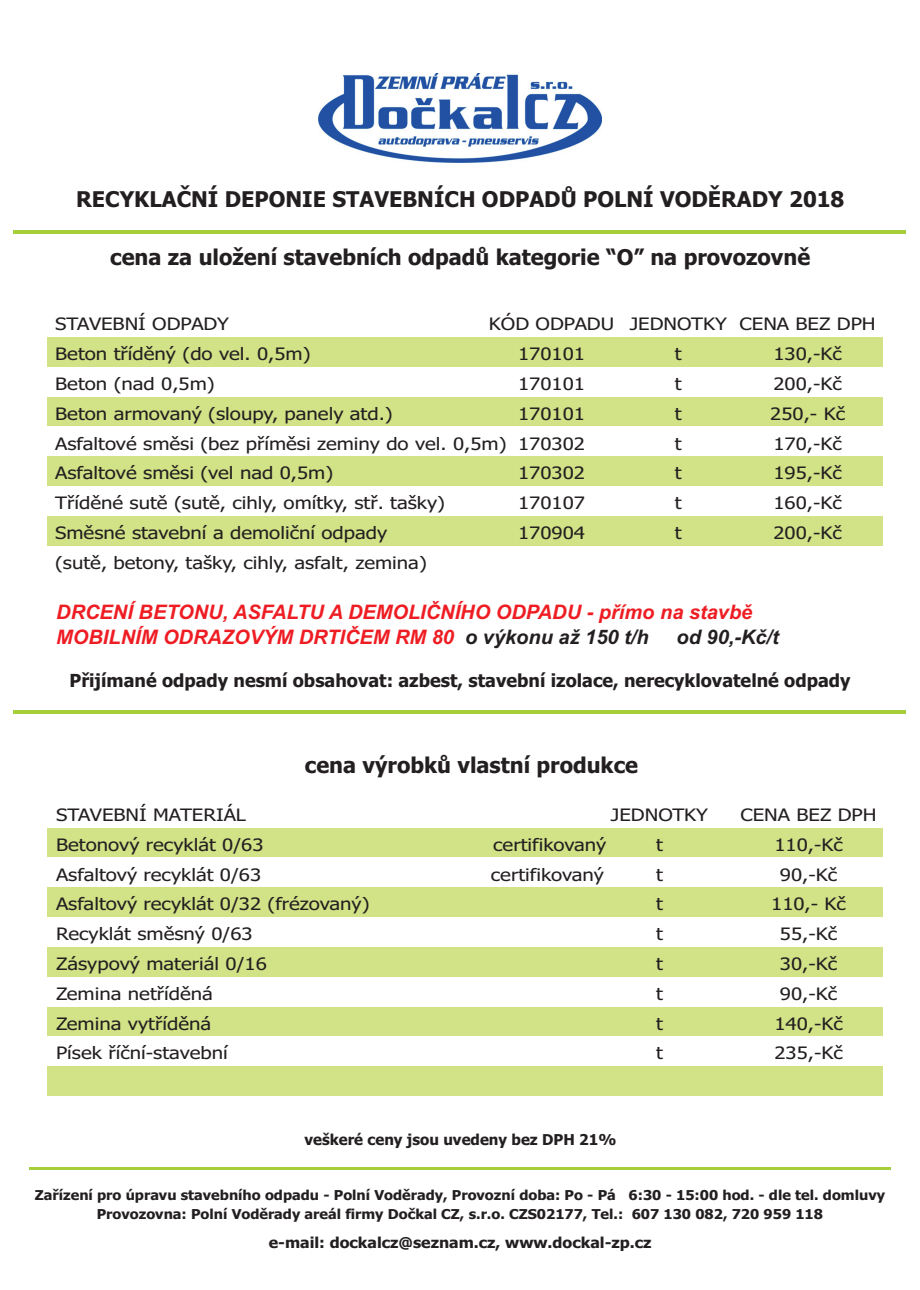
<style>
.page{position:relative;width:920px;height:1290px;background:#fff}
.page>*{position:absolute;margin:0;border:0;box-sizing:border-box;transform-origin:0 0}
.t1{font:700 21.75px "Tahoma";color:#231f20}
.t2{font:italic 700 19.95px/25px "Arial";color:#ee1d23}
.t3{font:italic 700 19.95px "Arial";color:#231f20}
.t4{font:700 18px "Tahoma";color:#231f20}
.t5{font:17.1px/29.8px "Tahoma";color:#231f20;text-align:center;scale:1.19 1}
.t6{font:700 15px "Tahoma";color:#231f20;scale:1.06 1}
.t7{font:700 15px "Tahoma";color:#231f20}
.t8{font:700 13.65px/18.6px "Tahoma";color:#231f20;text-align:center;scale:1.06 1}
.s1{color:#231f20}
</style>
<div class="page">
<div style="left:47px;top:337px;width:835px;height:30px;background:#d2e287"></div>
<div style="left:47px;top:397px;width:835px;height:29px;background:#d2e287"></div>
<div style="left:47px;top:456px;width:835px;height:30px;background:#d2e287"></div>
<div style="left:47px;top:516px;width:835px;height:30px;background:#d2e287"></div>
<img style="left:318px;top:74px;width:284px;height:88px">
<hr style="left:29px;top:1167px;width:862px;height:3px;background:#a6ce39">
<div style="left:47px;top:828px;width:835px;height:29px;background:#d2e287"></div>
<div style="left:47px;top:887px;width:835px;height:30px;background:#d2e287"></div>
<div style="left:47px;top:947px;width:835px;height:30px;background:#d2e287"></div>
<div style="left:47px;top:1006px;width:835px;height:30px;background:#d2e287"></div>
<div style="left:47px;top:1066px;width:835px;height:30px;background:#d2e287"></div>
<hr style="left:14px;top:711px;width:892px;height:3px;background:#a6ce39">
<hr style="left:14px;top:230px;width:892px;height:4px;background:#a6ce39">
<p class="t1" style="left:76px;top:191px;width:770px">RECYKLAÈNÍ DEPONIE STAVEBNÍCH ODPADÙ POLNÍ VODÌRADY 2018</p>
<p class="t1" style="left:110px;top:249px;width:701px">cena za uložení stavebních odpadù kategorie “O” na provozovnì</p>
<p class="t5" style="left:55px;top:311px;width:381px;text-align:left">STAVEBNÍ ODPADY<br>Beton tøídìný (do vel. 0,5m)<br>Beton (nad 0,5m)<br>Beton armovaný (sloupy, panely atd.)<br>Asfaltové smìsi (bez pøímìsi zeminy do vel. 0,5m)<br>Asfaltové smìsi (vel nad 0,5m)<br>Tøídìné sutì (sutì, cihly, omítky, stø. tašky)<br>Smìsné stavební a demolièní odpady<br>(sutì, betony, tašky, cihly, asfalt, zemina)</p>
<p class="t5" style="left:489px;top:311px;width:107px">KÓD ODPADU<br>170101<br>170101<br>170101<br>170302<br>170302<br>170107<br>170904</p>
<p class="t5" style="left:630px;top:311px;width:83px">JEDNOTKY t<br>t<br>t<br>t<br>t<br>t<br>t</p>
<p class="t5" style="left:740px;top:311px;width:116px">CENA BEZ DPH<br>130,-Kè<br>200,-Kè<br>250,- Kè<br>170,-Kè<br>195,-Kè<br>160,-Kè<br>200,-Kè</p>
<p class="t2" style="left:56px;top:602px;width:698px">DRCENÍ BETONU, ASFALTU A DEMOLIÈNÍHO ODPADU - pøímo na stavbì<br>MOBILNÍM ODRAZOVÝM DRTIÈEM RM 80 <span class="s1">o výkonu až 150 t/h</span></p>
<p class="t3" style="left:676px;top:630px;width:104px">od 90,-Kè/t</p>
<p class="t4" style="left:70px;top:673px;width:782px">Pøijímané odpady nesmí obsahovat: azbest, stavební izolace, nerecyklovatelné odpady</p>
<p class="t1" style="left:305px;top:757px;width:335px">cena výrobkù vlastní produkce</p>
<p class="t5" style="left:56px;top:801px;width:176px;text-align:left">STAVEBNÍ MATERIÁL<br>Betonový recyklát 0/63</p>
<p class="t5" style="left:611px;top:801px;width:83px">JEDNOTKY t<br>t<br>t<br>t<br>t<br>t<br>t<br>t</p>
<p class="t5" style="left:740px;top:801px;width:116px">CENA BEZ DPH<br>110,-Kè<br>90,-Kè<br>110,- Kè<br>55,-Kè<br>30,-Kè<br>90,-Kè<br>140,-Kè<br>235,-Kè</p>
<p class="t5" style="left:493px;top:831px;width:97px">certifikovaný</p>
<p class="t5" style="left:56px;top:861px;width:174px">Asfaltový recyklát 0/63</p>
<p class="t5" style="left:491px;top:861px;width:97px">certifikovaný</p>
<p class="t5" style="left:56px;top:891px;width:265px;text-align:left">Asfaltový recyklát 0/32 (frézovaný)<br>Recyklát smìsný 0/63<br>Zásypový materiál 0/16<br>Zemina netøídìná<br>Zemina vytøídìná<br>Písek øíèní-stavební</p>
<p class="t7" style="left:304px;top:1134px;width:313px">veškeré ceny jsou uvedeny bez DPH 21%</p>
<p class="t8" style="left:35px;top:1187px;width:803px">Zaøízení pro úpravu stavebního odpadu - Polní Vodìrady, Provozní doba: Po - Pá 6:30 - 15:00 hod. - dle tel. domluvy<br>Provozovna: Polní Vodìrady areál firmy Doèkal CZ, s.r.o. CZS02177, Tel.: 607 130 082, 720 959 118</p>
<p class="t6" style="left:269px;top:1237px;width:363px">e-mail: dockalcz@seznam.cz, www.dockal-zp.cz</p>
</div>
